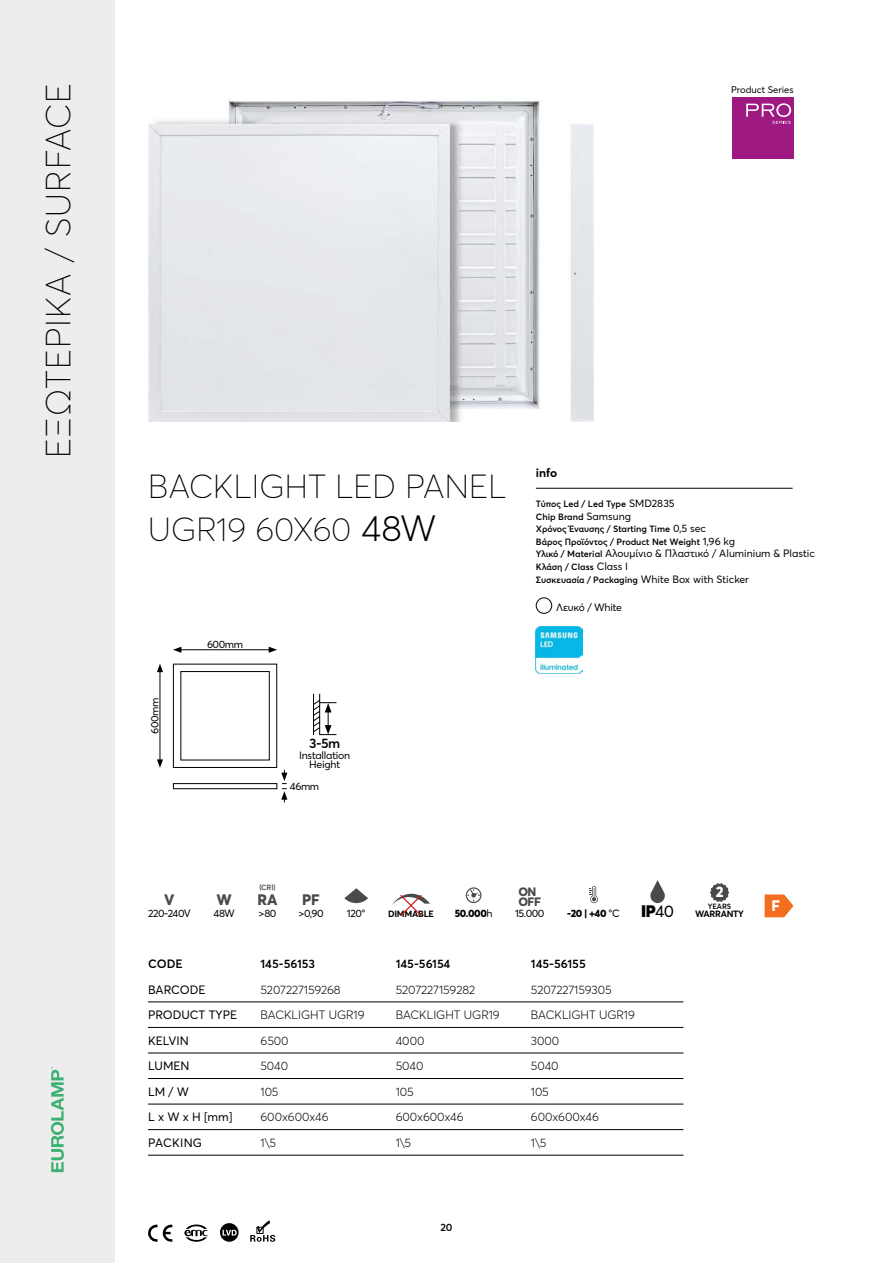
<style>
.page{position:relative;width:893px;height:1263px;background:#fff}
.page>*{position:absolute;margin:0;border:0;box-sizing:border-box;transform-origin:0 0}
.t1{font:100 34.5px "Averta PE";letter-spacing:.035em;color:#000}
.t2{font:100 33px/43.3px "Averta PE";letter-spacing:.01em;color:#000}
.t3{font:900 16.5px "Averta PE";color:#000}
.t4{font:800 15px "Averta PE";color:#4a4a49}
.t5{font:800 15px "Averta PE";color:#fff}
.t6{font:600 13.5px "Averta PE";color:#000}
.t7{font:300 12px/25.5px "Averta PE";color:#000}
.t8{font:12px/25.5px "Averta PE";color:#000}
.t9{font:600 12px "Averta PE";color:#000}
.t10{font:800 12px/10.5px "Averta PE";color:#4a4a49}
.t11{font:700 12px "Averta PE";color:#000}
.t12{font:10.5px/9px "Averta PE";letter-spacing:-.02em;color:#000;text-align:center}
.t13{font:10.5px "Averta PE";color:#000}
.t14{font:800 10.5px "Averta PE";letter-spacing:-.04em;color:#000}
.t15{font:600 10.5px "Averta PE";color:#000}
.t16{font:9.45px "Averta PE";color:#000}
.t17{font:600 9px/12.6px "Averta PE";color:#000}
.t18{font:700 9px "Averta PE";letter-spacing:-.03em;color:#000}
.t19{font:600 7.5px "Averta PE";letter-spacing:-.015em;color:#000}
.t20{font:600 7.5px "Averta PE";color:#4a4a49}
.s1{font-weight:300;font-size:36.15px}
.s2{font-weight:400;font-size:10.5px}
.s3{font-weight:600;font-size:9px}
.s4{font-weight:400}
</style>
<div class="page">
<div style="left:0;top:0;width:115px;height:1263px;background:#eeeded"></div>
<svg style="left:51px;top:1067px;width:13px;height:105px"></svg>
<svg style="left:710px;top:883px;width:19px;height:19px"></svg>
<svg style="left:650px;top:880px;width:15px;height:23px"></svg>
<svg style="left:465px;top:887px;width:17px;height:17px"></svg>
<svg style="left:344px;top:888px;width:24px;height:15px"></svg>
<svg style="left:765px;top:894px;width:28px;height:23px"></svg>
<svg style="left:589px;top:886px;width:9px;height:17px"></svg>
<svg style="left:392px;top:893px;width:38px;height:24px"></svg>
<hr style="left:148px;top:1002px;width:535px;height:1px;background:#000">
<hr style="left:148px;top:1027px;width:535px;height:1px;background:#000">
<hr style="left:148px;top:1053px;width:535px;height:1px;background:#000">
<hr style="left:148px;top:1078px;width:535px;height:1px;background:#000">
<hr style="left:148px;top:1104px;width:535px;height:1px;background:#000">
<hr style="left:148px;top:1129px;width:535px;height:1px;background:#000">
<hr style="left:148px;top:1155px;width:535px;height:1px;background:#000">
<div style="left:732px;top:97px;width:61px;height:62px;background:#9e1981"></div>
<svg style="left:746px;top:103px;width:45px;height:21px"></svg>
<hr style="left:160px;top:670px;width:1px;height:92px;background:#000">
<svg style="left:157px;top:759px;width:6px;height:9px"></svg>
<svg style="left:157px;top:664px;width:6px;height:8px"></svg>
<hr style="left:179px;top:649px;width:92px;height:1px;background:#000">
<svg style="left:269px;top:647px;width:8px;height:6px"></svg>
<svg style="left:173px;top:647px;width:8px;height:6px"></svg>
<div style="left:173px;top:664px;width:104px;height:104px;border:1px solid #000"></div>
<div style="left:180px;top:671px;width:90px;height:89px;border:1px solid #000"></div>
<div style="left:173px;top:783px;width:104px;height:6px;border:1px solid #000"></div>
<svg style="left:281px;top:770px;width:6px;height:32px"></svg>
<svg style="left:313px;top:693px;width:23px;height:43px"></svg>
<hr style="left:536px;top:488px;width:257px;height:1px;background:#000">
<img style="left:536px;top:627px;width:47px;height:47px">
<div style="left:536px;top:597px;width:16px;height:17px;border:1px solid #000;border-radius:50%"></div>
<img style="left:148px;top:101px;width:446px;height:321px">
<svg style="left:148px;top:1224px;width:24px;height:18px"></svg>
<svg style="left:184px;top:1224px;width:24px;height:18px"></svg>
<svg style="left:220px;top:1223px;width:19px;height:19px"></svg>
<svg style="left:223px;top:1230px;width:14px;height:5px"></svg>
<svg style="left:250px;top:1220px;width:25px;height:22px"></svg>
<h1 class="t1" style="left:35px;top:458px;width:377px;rotate:-90deg">ΕΞΩΤΕΡΙΚΑ / SURFACE</h1>
<p class="t16" style="left:731px;top:83px;width:64px">Product Series</p>
<h2 class="t2" style="left:148px;top:463px;width:359px">BACKLIGHT LED PANEL<br>UGR19 60X60 <span class="s1">48W</span></h2>
<p class="t12" style="left:150px;top:734px;width:38px;rotate:-90deg">600mm</p>
<p class="t12" style="left:207px;top:639px;width:38px">600mm</p>
<h3 class="t6" style="left:309px;top:734px;width:33px">3-5m</h3>
<p class="t12" style="left:299px;top:750px;width:53px">Installation<br>Height</p>
<p class="t12" style="left:290px;top:781px;width:31px">46mm</p>
<h3 class="t11" style="left:536px;top:464px;width:23px">info</h3>
<p class="t17" style="left:536px;top:497px;width:201px">Τύπος Led / Led Type <span class="s2">SMD2835<br></span>Chip Brand <span class="s2">Samsung<br></span>Χρόνος Έναυσης / Starting Time <span class="s2">0,5 sec<br></span>Βάρος Προϊόντος / Product Net Weight <span class="s2">1,96 kg</span></p>
<p class="t13" style="left:536px;top:546px;width:281px"><span class="s3">Υλικό / Material</span> Αλουμίνιο &amp; Πλαστικό / Aluminium &amp; Plastic</p>
<p class="t17" style="left:536px;top:560px;width:215px">Κλάση / Class <span class="s2">Class I<br></span>Συσκευασία / Packaging <span class="s2">White Box with Sticker</span></p>
<p class="t12" style="left:556px;top:602px;width:67px">Λευκό / White</p>
<h3 class="t4" style="left:164px;top:889px;width:12px">V</h3>
<p class="t12" style="left:148px;top:909px;width:44px">220-240V</p>
<h3 class="t4" style="left:216px;top:889px;width:17px">W</h3>
<p class="t12" style="left:214px;top:909px;width:23px">48W</p>
<p class="t20" style="left:259px;top:882px;width:18px">(CRI)</p>
<h3 class="t10" style="left:518px;top:886px;width:24px">ON<br>OFF</h3>
<h3 class="t4" style="left:257px;top:889px;width:22px">RA</h3>
<h3 class="t4" style="left:302px;top:889px;width:19px">PF</h3>
<p class="t12" style="left:259px;top:909px;width:19px">&gt;80</p>
<p class="t14" style="left:455px;top:906px;width:39px">50.000<span class="s4">h</span></p>
<h3 class="t3" style="left:641px;top:900px;width:34px">IP<span class="s4">40</span></h3>
<p class="t18" style="left:388px;top:908px;width:47px">DIMMABLE</p>
<p class="t14" style="left:567px;top:906px;width:54px">-20 | +40 <span class="s4">°C</span></p>
<p class="t12" style="left:347px;top:909px;width:20px">120°</p>
<p class="t12" style="left:298px;top:909px;width:27px">&gt;0,90</p>
<p class="t12" style="left:515px;top:909px;width:31px">15.000</p>
<h3 class="t5" style="left:716px;top:881px;width:9px">2</h3>
<p class="t19" style="left:708px;top:901px;width:25px">YEARS</p>
<p class="t18" style="left:695px;top:908px;width:50px">WARRANTY</p>
<h3 class="t5" style="left:771px;top:895px;width:10px">F</h3>
<h3 class="t9" style="left:148px;top:955px;width:36px">CODE</h3>
<h3 class="t8" style="left:148px;top:976px;width:91px">BARCODE<br>PRODUCT TYPE<br>KELVIN<br>LUMEN<br>LM / W<br>L x W x H [mm]<br>PACKING</h3>
<h3 class="t9" style="left:260px;top:955px;width:56px">145-56153</h3>
<h3 class="t7" style="left:260px;top:976px;width:106px">5207227159268<br>BACKLIGΗΤ UGR19<br>6500<br>5040<br>105<br>600x600x46<br>1\5</h3>
<h3 class="t9" style="left:396px;top:955px;width:56px">145-56154</h3>
<h3 class="t7" style="left:396px;top:976px;width:106px">5207227159282<br>BACKLIGΗΤ UGR19<br>4000<br>5040<br>105<br>600x600x46<br>1\5</h3>
<h3 class="t9" style="left:531px;top:955px;width:56px">145-56155</h3>
<h3 class="t7" style="left:531px;top:976px;width:106px">5207227159305<br>BACKLIGΗΤ UGR19<br>3000<br>5040<br>105<br>600x600x46<br>1\5</h3>
<p class="t15" style="left:440px;top:1219px;width:14px">20</p>
</div>
